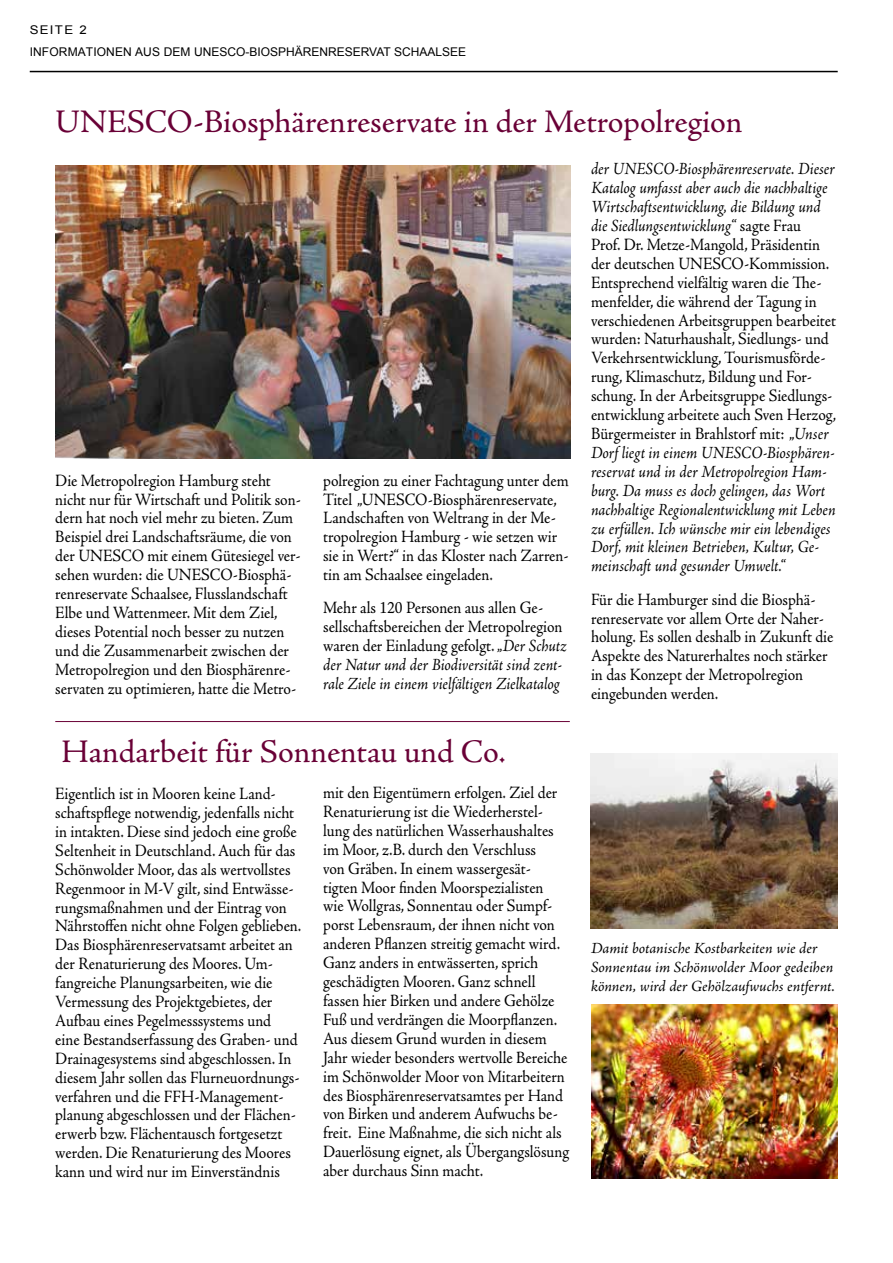
<style>
.page{position:relative;width:893px;height:1263px;background:#fff}
.page>*{position:absolute;margin:0;border:0;box-sizing:border-box;transform-origin:0 0}
.t1{font:33px "Adobe Jenson Pro";color:#690036}
.t2{font:17.4px/18.9px "Adobe Jenson Pro";color:#000;scale:.91 1}
.t3{font:italic 17.4px/18.9px "Adobe Jenson Pro";letter-spacing:-.005em;color:#000;scale:.91 1}
.t4{font:italic 15.75px/18.9px "Adobe Jenson Pro";letter-spacing:-.005em;color:#000}
.t5{font:12px "Arial";color:#000}
.t6{font:12px "Arial";color:#000;scale:1.1 1}
.s1{font-style:italic}
.s2{font-style:normal}
</style>
<div class="page">
<hr style="left:30px;top:71px;width:808px;height:1px;background:#000">
<img style="left:591px;top:1005px;width:247px;height:173px">
<img style="left:590px;top:753px;width:248px;height:175px">
<img style="left:55px;top:165px;width:516px;height:293px">
<hr style="left:55px;top:721px;width:515px;height:1px;background:#690036">
<p class="t6" style="left:30px;top:22px;width:53px">SEITE 2</p>
<p class="t5" style="left:30px;top:44px;width:438px">INFORMATIONEN AUS DEM UNESCO-BIOSPHÄRENRESERVAT SCHAALSEE</p>
<h1 class="t1" style="left:55px;top:103px;width:689px">UNESCO-Biosphärenreservate in der Metropolregion</h1>
<p class="t2" style="left:55px;top:471px;width:271px">Die Metropolregion Hamburg steht nicht nur für Wirtschaft und Politik son&shy;dern hat noch viel mehr zu bieten. Zum Beispiel drei Landschaftsräume, die von der UNESCO mit einem Gütesiegel ver&shy;sehen wurden: die UNESCO-Biosphä&shy;renreservate Schaalsee, Flusslandschaft Elbe und Wattenmeer. Mit dem Ziel, dieses Potential noch besser zu nutzen und die Zusammenarbeit zwischen der Metropolregion und den Biosphärenre&shy;servaten zu optimieren, hatte die Metro-</p>
<p class="t2" style="left:323px;top:471px;width:271px">polregion zu einer Fachtagung unter dem Titel „UNESCO-Biosphärenreservate, Landschaften von Weltrang in der Me&shy;tropolregion Hamburg - wie setzen wir sie in Wert?“ in das Kloster nach Zarren&shy;tin am Schaalsee eingeladen.</p>
<p class="t2" style="left:323px;top:599px;width:269px">Mehr als 120 Personen aus allen Ge&shy;sellschaftsbereichen der Metropolregion waren der Einladung gefolgt. <span class="s1">„Der Schutz der Natur und der Biodiversität sind zent&shy;rale Ziele in einem vielfältigen Zielkatalog</span></p>
<h1 class="t1" style="left:61px;top:733px;width:446px">Handarbeit für Sonnentau und Co.</h1>
<p class="t2" style="left:55px;top:784px;width:272px">Eigentlich ist in Mooren keine Land&shy;schaftspflege notwendig, jedenfalls nicht in intakten. Diese sind jedoch eine große Seltenheit in Deutschland. Auch für das Schönwolder Moor, das als wertvollstes Regenmoor in M-V gilt, sind Entwässe&shy;rungsmaßnahmen und der Eintrag von Nährstoffen nicht ohne Folgen geblieben.<br>Das Biosphärenreservatsamt arbeitet an der Renaturierung des Moores. Um&shy;fangreiche Planungsarbeiten, wie die Vermessung des Projektgebietes, der Aufbau eines Pegelmesssystems und<br>eine Bestandserfassung des Graben- und Drainagesystems sind abgeschlossen. In diesem Jahr sollen das Flurneuordnungs&shy;verfahren und die FFH-Management&shy;planung abgeschlossen und der Flächen&shy;erwerb bzw. Flächentausch fortgesetzt werden. Die Renaturierung des Moores kann und wird nur im Einverständnis</p>
<p class="t2" style="left:323px;top:783px;width:272px">mit den Eigentümern erfolgen. Ziel der Renaturierung ist die Wiederherstel&shy;lung des natürlichen Wasserhaushaltes im Moor, z.B. durch den Verschluss<br>von Gräben. In einem wassergesät&shy;tigten Moor finden Moorspezialisten<br>wie Wollgras, Sonnentau oder Sumpf&shy;porst Lebensraum, der ihnen nicht von anderen Pflanzen streitig gemacht wird.<br>Ganz anders in entwässerten, sprich geschädigten Mooren. Ganz schnell fassen hier Birken und andere Gehölze Fuß und verdrängen die Moorpflanzen.<br>Aus diesem Grund wurden in diesem Jahr wieder besonders wertvolle Bereiche im Schönwolder Moor von Mitarbeitern des Biosphärenreservatsamtes per Hand von Birken und anderem Aufwuchs be&shy;freit. Eine Maßnahme, die sich nicht als Dauerlösung eignet, als Übergangslösung aber durchaus Sinn macht.</p>
<p class="t3" style="left:591px;top:161px;width:271px">der UNESCO-Biosphärenreservate. Dieser Katalog umfasst aber auch die nachhaltige Wirtschaftsentwicklung, die Bildung und die Siedlungsentwicklung“ <span class="s2">sagte Frau<br>Prof. Dr. Metze-Mangold, Präsidentin der deutschen UNESCO-Kommission.<br>Entsprechend vielfältig waren die The&shy;menfelder, die während der Tagung in verschiedenen Arbeitsgruppen bearbeitet wurden: Naturhaushalt, Siedlungs- und Verkehrsentwicklung, Tourismusförde&shy;rung, Klimaschutz, Bildung und For&shy;schung. In der Arbeitsgruppe Siedlungs&shy;entwicklung arbeitete auch Sven Herzog, Bürgermeister in Brahlstorf mit: „</span>Unser Dorf liegt in einem UNESCO-Biosphären&shy;reservat und in der Metropolregion Ham&shy;burg. Da muss es doch gelingen, das Wort nachhaltige Regionalentwicklung mit Leben zu erfüllen. Ich wünsche mir ein lebendiges Dorf, mit kleinen Betrieben, Kultur, Ge&shy;meinschaft und gesunder Umwelt.“</p>
<p class="t2" style="left:591px;top:590px;width:268px">Für die Hamburger sind die Biosphä&shy;renreservate vor allem Orte der Naher&shy;holung. Es sollen deshalb in Zukunft die Aspekte des Naturerhaltes noch stärker in das Konzept der Metropolregion eingebunden werden.</p>
<p class="t4" style="left:591px;top:939px;width:245px">Damit botanische Kostbarkeiten wie der<br>Sonnentau im Schönwolder Moor gedeihen können, wird der Gehölzaufwuchs entfernt.</p>
</div>
